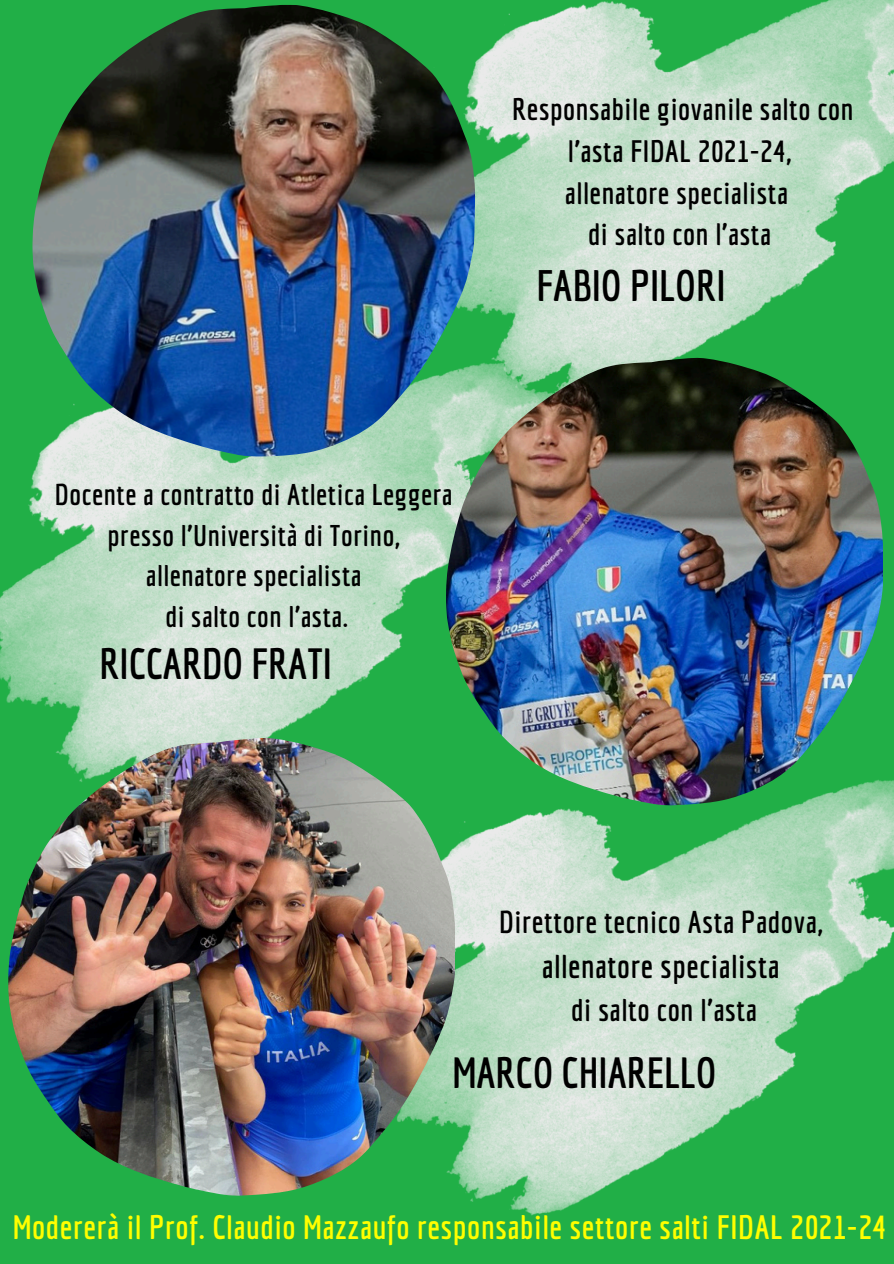
<style>
.page{position:relative;width:894px;height:1264px;background:#fff}
.page>*{position:absolute;margin:0;border:0;box-sizing:border-box;transform-origin:0 0}
.t1{font:700 42.9px "Economica";color:#000}
.t2{font:700 42.6px "Economica";color:#000}
.t3{font:700 33px "Economica";letter-spacing:.02em;color:#fffe00}
.t4{font:700 32.25px "Economica";letter-spacing:.02em;color:#000}
.t5{font:700 30.75px "Economica";letter-spacing:.02em;color:#000}
.t6{font:700 30.3px/41.7px "Economica";letter-spacing:.02em;color:#000;text-align:center}
.t7{font:700 29.25px "Economica";letter-spacing:.02em;color:#000}
</style>
<div class="page">
<div style="left:0;top:0;width:893px;height:1263px;background:#21af47"></div>
<img style="left:0;top:457px;width:446px;height:281px">
<img style="left:475px;top:0;width:418px;height:358px">
<img style="left:455px;top:780px;width:438px;height:436px">
<img style="left:446px;top:358px;width:436px;height:447px">
<img style="left:32px;top:4px;width:443px;height:453px">
<img style="left:8px;top:738px;width:447px;height:457px">
<p class="t6" style="left:512px;top:88px;width:343px">Responsabile giovanile salto con l’asta FIDAL 2021-24,<br>allenatore specialista<br>di salto con l’asta</p>
<p class="t7" style="left:55px;top:477px;width:399px">Docente a contratto di Atletica Leggera</p>
<p class="t7" style="left:107px;top:518px;width:294px">presso l’Università di Torino,</p>
<p class="t7" style="left:146px;top:558px;width:217px">allenatore specialista</p>
<h1 class="t7" style="left:165px;top:599px;width:184px">di salto con l’asta.</h1>
<h2 class="t2" style="left:99px;top:638px;width:234px">RICCARDO FRATI</h2>
<h1 class="t1" style="left:536px;top:260px;width:191px">FABIO PILORI</h1>
<p class="t5" style="left:499px;top:904px;width:325px">Direttore tecnico Asta Padova,</p>
<p class="t4" style="left:541px;top:947px;width:239px">allenatore specialista</p>
<p class="t5" style="left:571px;top:991px;width:187px">di salto con l’asta</p>
<h2 class="t2" style="left:452px;top:1047px;width:265px">MARCO CHIARELLO</h2>
<p class="t3" style="left:13px;top:1207px;width:874px">Modererà il Prof. Claudio Mazzaufo responsabile settore salti FIDAL 2021-24</p>
</div>
